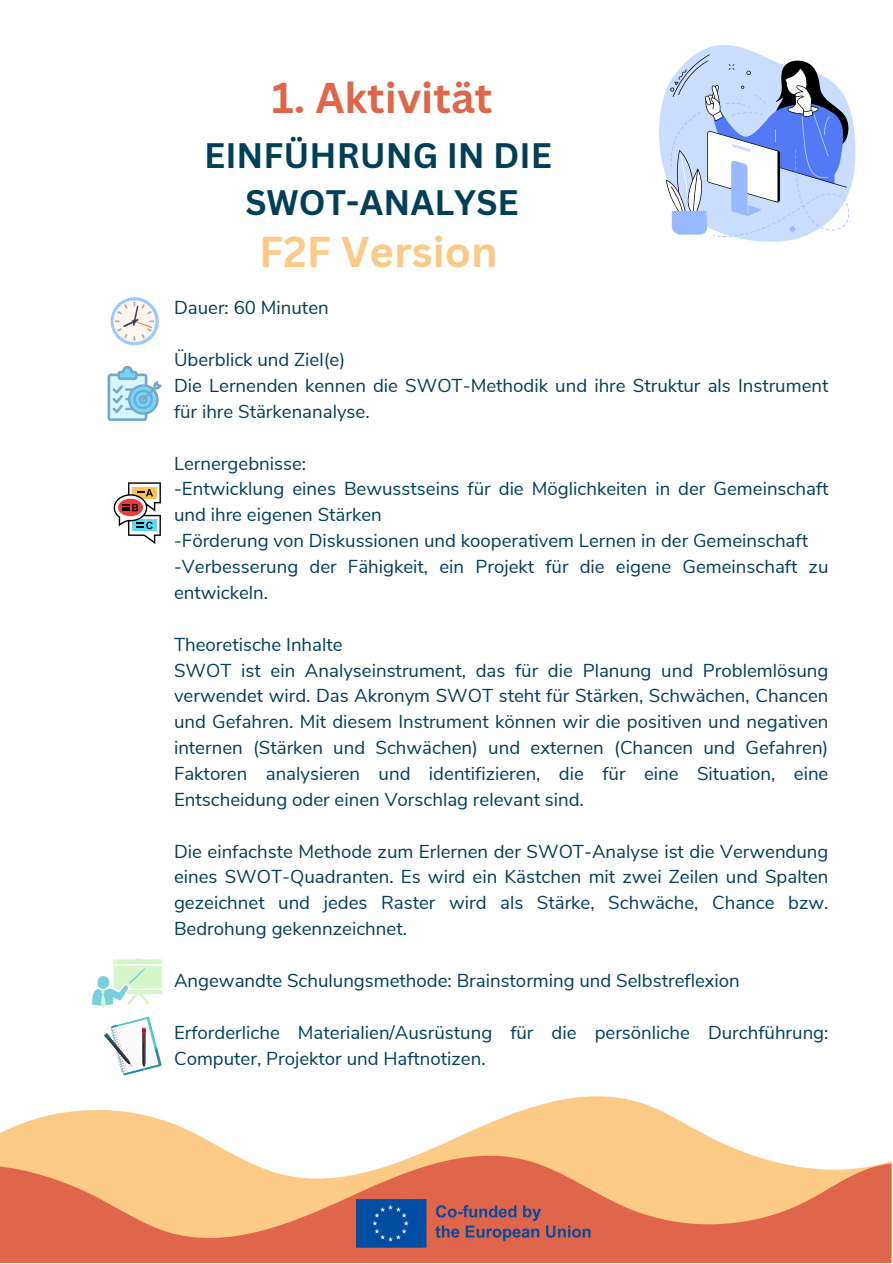
<style>
.page{position:relative;width:893px;height:1264px;background:#fff}
.page>*{position:absolute;margin:0;border:0;box-sizing:border-box;transform-origin:0 0}
.t1{font:700 42px "Canva Sans";color:#df664a}
.t2{font:700 42px "Canva Sans";color:#fcca87}
.t3{font:700 34.5px "Canva Sans";color:#003f58}
.t4{font:18.6px/25.8px "Nunito Sans";color:#003f58}
</style>
<div class="page">
<svg style="left:0;top:1096px;width:724px;height:48px"></svg>
<svg style="left:0;top:1144px;width:891px;height:118px;background:#ee9e74"></svg>
<img style="left:356px;top:1196px;width:237px;height:54px">
<svg style="left:659px;top:45px;width:197px;height:197px"></svg>
<svg style="left:666px;top:54px;width:186px;height:183px"></svg>
<svg style="left:110px;top:297px;width:49px;height:48px"></svg>
<svg style="left:108px;top:366px;width:54px;height:55px"></svg>
<svg style="left:92px;top:958px;width:70px;height:49px"></svg>
<svg style="left:114px;top:482px;width:47px;height:62px"></svg>
<svg style="left:104px;top:1017px;width:57px;height:58px"></svg>
<p class="t1" style="left:272px;top:68px;width:222px">1. Aktivität</p>
<p class="t3" style="left:204px;top:131px;width:349px">EINFÜHRUNG IN DIE</p>
<p class="t3" style="left:245px;top:178px;width:275px">SWOT-ANALYSE</p>
<p class="t2" style="left:259px;top:222px;width:240px">F2F Version</p>
<p class="t4" style="left:174px;top:295px;width:156px">Dauer: 60 Minuten</p>
<p class="t4" style="left:174px;top:347px;width:173px">Überblick und Ziel(e)</p>
<p class="t4" style="left:174px;top:373px;width:656px">Die Lernenden kennen die SWOT-Methodik und ihre Struktur als Instrument für ihre Stärkenanalyse.</p>
<p class="t4" style="left:174px;top:450px;width:134px">Lernergebnisse:</p>
<p class="t4" style="left:174px;top:476px;width:656px">-Entwicklung eines Bewusstseins für die Möglichkeiten in der Gemeinschaft und ihre eigenen Stärken</p>
<p class="t4" style="left:174px;top:528px;width:635px">-Förderung von Diskussionen und kooperativem Lernen in der Gemeinschaft</p>
<p class="t4" style="left:174px;top:554px;width:656px">-Verbesserung der Fähigkeit, ein Projekt für die eigene Gemeinschaft zu entwickeln.</p>
<p class="t4" style="left:174px;top:631px;width:170px">Theoretische Inhalte</p>
<p class="t4" style="left:174px;top:657px;width:656px;text-align:justify">SWOT ist ein Analyseinstrument, das für die Planung und Problemlösung verwendet wird. Das Akronym SWOT steht für Stärken, Schwächen, Chancen und Gefahren. Mit diesem Instrument können wir die positiven und negativen internen (Stärken und Schwächen) und externen (Chancen und Gefahren)<br>Faktoren analysieren und identifizieren, die für eine Situation, eine Entscheidung oder einen Vorschlag relevant sind.</p>
<p class="t4" style="left:174px;top:838px;width:656px;text-align:justify">Die einfachste Methode zum Erlernen der SWOT-Analyse ist die Verwendung eines SWOT-Quadranten. Es wird ein Kästchen mit zwei Zeilen und Spalten gezeichnet und jedes Raster wird als Stärke, Schwäche, Chance bzw.<br>Bedrohung gekennzeichnet.</p>
<p class="t4" style="left:174px;top:967px;width:567px">Angewandte Schulungsmethode: Brainstorming und Selbstreflexion</p>
<p class="t4" style="left:174px;top:1019px;width:656px">Erforderliche Materialien/Ausrüstung für die persönliche Durchführung:<br>Computer, Projektor und Haftnotizen.</p>
</div>
